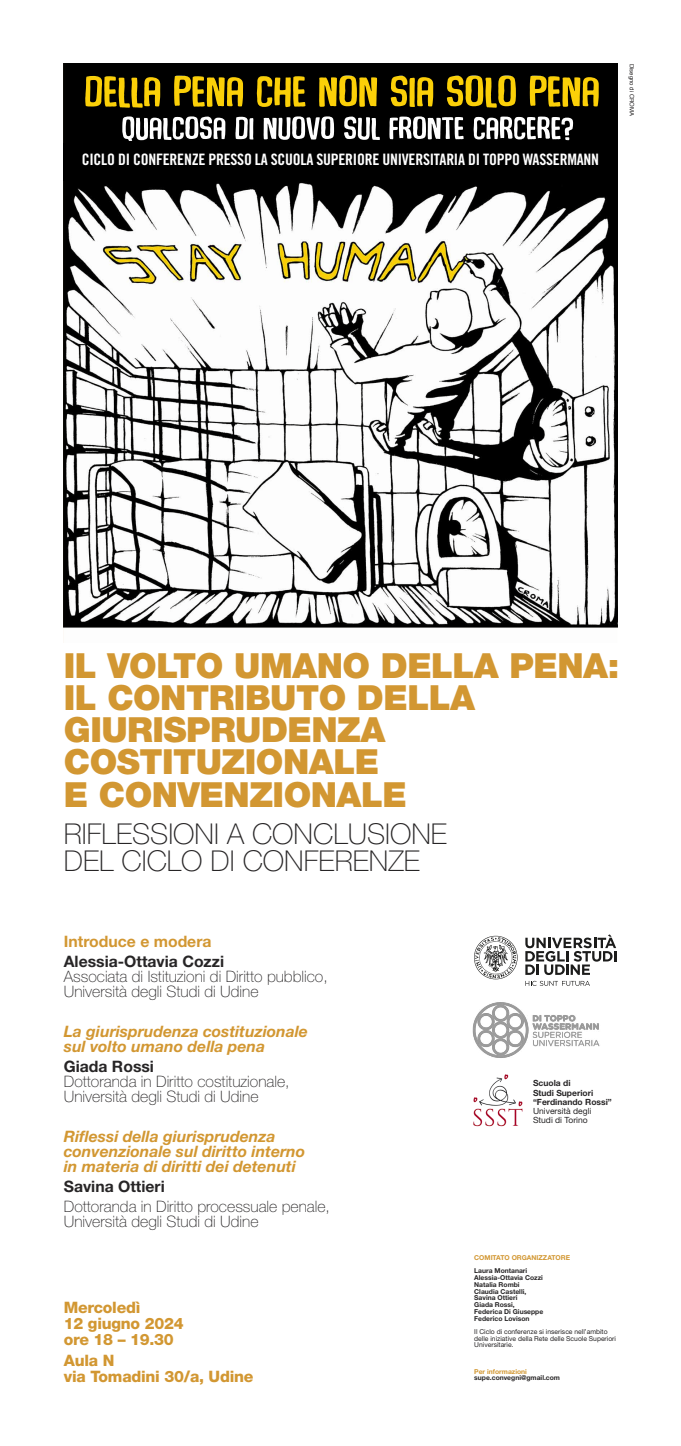
<style>
.page{position:relative;width:681px;height:1446px;background:#fff}
.page>*{position:absolute;margin:0;border:0;box-sizing:border-box;transform-origin:0 0}
.t1{font:900 34.65px/32.1px "Helvetica Neue LT Std";letter-spacing:-.015em;color:#d29732}
.t2{font:100 28.72px/27.1px "Helvetica Neue LT Std";color:#272526}
.t3{font:100 15.75px/14.6px "Helvetica Neue LT Std";color:#272526}
.t4{font:italic 700 15.75px/14.6px "Helvetica Neue LT Std";color:#d29732}
.t5{font:15.75px "Trade Gothic LT Std Bd Cn 20";letter-spacing:-.015em;color:#fff}
.t6{font:800 15.75px/15.8px "Helvetica Neue LT Std";letter-spacing:-.015em;color:#d29732}
.t7{font:700 15.75px "Helvetica Neue LT Std";color:#d29732}
.t8{font:700 15.75px "Helvetica Neue LT Std";color:#272526}
.t9{font:700 8.48px/9.3px "Helvetica Neue LT Std";color:#272526}
.t10{font:700 6.75px/6.8px "Helvetica Neue LT Std";color:#272526}
.t11{font:6.75px/6.8px "Helvetica Neue LT Std";color:#272526}
.t12{font:700 6.75px "Helvetica Neue LT Std";color:#d29732}
.t13{font:6px "Helvetica";color:#272526}
.s1{font-weight:700}
.s2{font-weight:400}
.s3{color:#d29732}
</style>
<div class="page">
<img style="left:64px;top:64px;width:552px;height:564px">
<img style="left:85px;top:76px;width:75px;height:32px">
<img style="left:122px;top:116px;width:62px;height:25px">
<svg style="left:525px;top:981px;width:64px;height:5px"></svg>
<svg style="left:525px;top:934px;width:91px;height:41px"></svg>
<svg style="left:474px;top:936px;width:43px;height:43px"></svg>
<img style="left:472px;top:1002px;width:128px;height:56px">
<img style="left:473px;top:1074px;width:50px;height:53px">
<div style="left:64px;top:143px;width:552px;height:37px;background:#000"></div>
<p class="t5" style="left:82px;top:151px;width:518px">CICLO DI CONFERENZE PRESSO LA SCUOLA SUPERIORE UNIVERSITARIA DI TOPPO WASSERMANN</p>
<p class="t13" style="left:634px;top:64px;width:54px;rotate:90deg">Disegno di CROMA</p>
<p class="t1" style="left:64px;top:650px;width:557px">IL VOLTO UMANO DELLA PENA:<br>IL CONTRIBUTO DELLA<br>GIURISPRUDENZA<br>COSTITUZIONALE<br>E CONVENZIONALE</p>
<p class="t2" style="left:64px;top:823px;width:384px">RIFLESSIONI A CONCLUSIONE<br>DEL CICLO DI CONFERENZE</p>
<p class="t7" style="left:64px;top:935px;width:149px">Introduce e modera</p>
<p class="t3" style="left:64px;top:956px;width:265px"><span class="s1">Alessia-Ottavia Cozzi<br></span>Associata di Istituzioni di Diritto pubblico,<br>Università degli Studi di Udine</p>
<p class="t4" style="left:64px;top:1026px;width:245px">La giurisprudenza costituzionale sul volto umano della pena</p>
<p class="t3" style="left:64px;top:1061px;width:227px"><span class="s1">Giada Rossi<br></span>Dottoranda in Diritto costituzionale,<br>Università degli Studi di Udine</p>
<p class="t4" style="left:64px;top:1131px;width:243px">Riflessi della giurisprudenza convenzionale sul diritto interno in materia di diritti dei detenuti</p>
<p class="t8" style="left:64px;top:1180px;width:102px">Savina Ottieri</p>
<p class="t3" style="left:64px;top:1201px;width:267px">Dottoranda in Diritto processuale penale,<br>Università degli Studi di Udine</p>
<p class="t6" style="left:64px;top:1301px;width:121px">Mercoledì<br>12 giugno 2024 ore 18 – 19.30</p>
<p class="t6" style="left:64px;top:1354px;width:191px">Aula N<br>via Tomadini 30/a, Udine</p>
<p class="t9" style="left:532px;top:1079px;width:80px">Scuola di<br>Studi Superiori “Ferdinando Rossi”<br><span class="s2">Università degli<br>Studi di Torino</span></p>
<p class="t12" style="left:474px;top:1255px;width:97px">COMITATO ORGANIZZATORE</p>
<p class="t10" style="left:474px;top:1268px;width:70px">Laura Montanari<br>Alessia-Ottavia Cozzi<br>Natalia Rombi<br>Claudia Castelli,<br>Savina Ottieri<br>Giada Rossi,<br>Federica Di Giuseppe<br>Federico Lovison</p>
<p class="t11" style="left:474px;top:1328px;width:143px">Il Ciclo di conferenze si inserisce nell’ambito delle iniziative della Rete delle Scuole Superiori<br>Universitarie.</p>
<p class="t10" style="left:474px;top:1368px;width:87px"><span class="s3">Per informazioni </span>supe.convegni@gmail.com</p>
</div>
